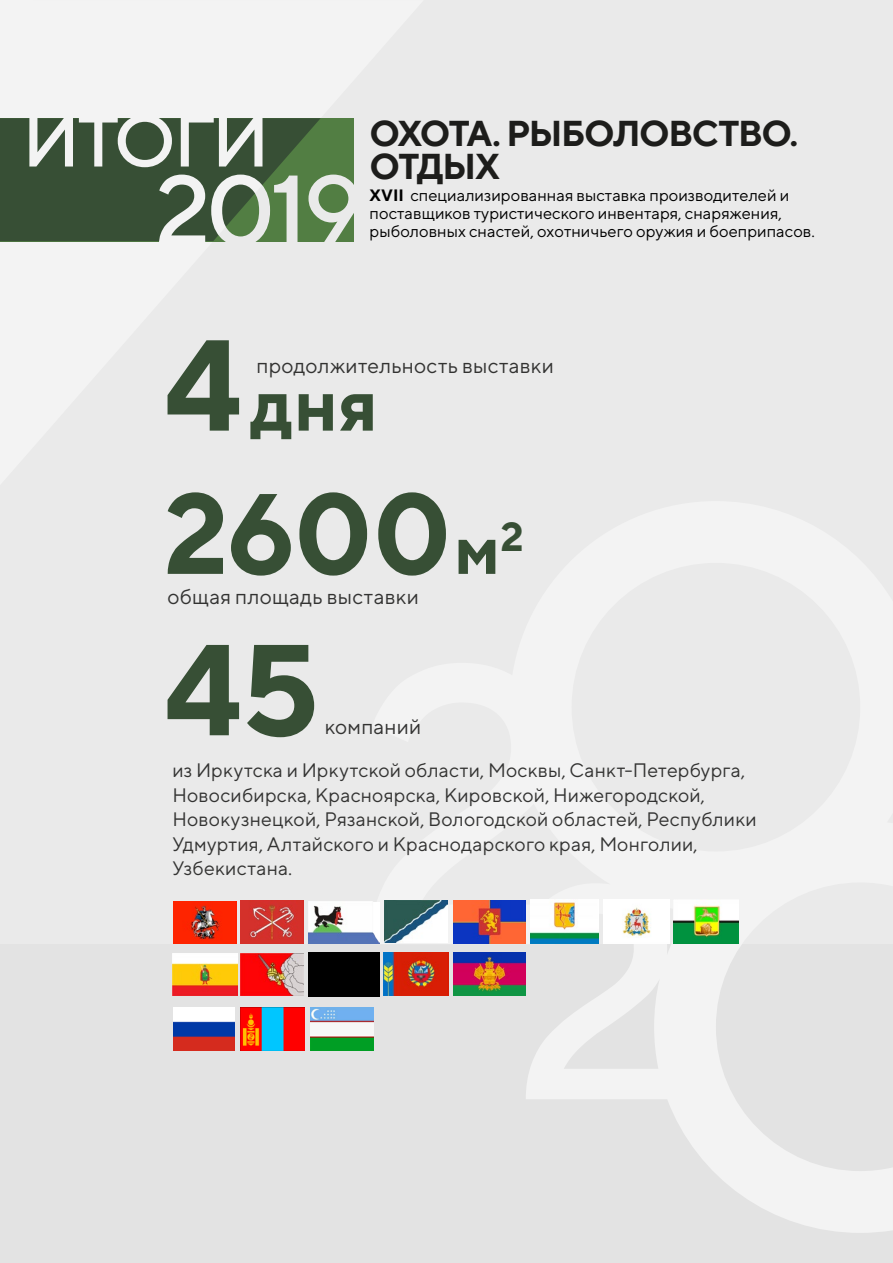
<style>
.page{position:relative;width:893px;height:1263px;background:#fff}
.page>*{position:absolute;margin:0;border:0;box-sizing:border-box;transform-origin:0 0}
.t1{font:700 129px "TT Norms";color:#374f35}
.t2{font:700 114px "TT Norms";color:#374f35}
.t3{font:700 74.25px "TT Norms";color:#374f35}
.t4{font:700 36px/33px "TT Norms";letter-spacing:-.04em;color:#1d1d1b}
.t5{font:21px "TT Norms";letter-spacing:.01em;color:#333332}
.t6{font:19.5px/24.6px "TT Norms";letter-spacing:.01em;color:#333332}
.t7{font:16.5px/18px "TT Norms";color:#000}
.s1{font-weight:700}
.s2{font-size:129px}
.s3{font-size:69.45px}
</style>
<div class="page">
<div style="left:2px;top:0;width:891px;height:1263px;background:#eaeaea"></div>
<div style="left:0;top:944px;width:893px;height:319px;background:#e3e3e3"></div>
<svg style="left:370px;top:899px;width:523px;height:334px"></svg>
<svg style="left:0;top:0;width:354px;height:485px;fill:#f3f3f3"></svg>
<svg style="left:321px;top:118px;width:33px;height:123px;fill:#527e43"></svg>
<svg style="left:0;top:118px;width:321px;height:123px"></svg>
<img style="left:309px;top:902px;width:70px;height:41px">
<img style="left:453px;top:900px;width:72px;height:43px">
<img style="left:603px;top:899px;width:66px;height:44px">
<img style="left:384px;top:900px;width:64px;height:42px">
<img style="left:240px;top:1008px;width:64px;height:42px">
<img style="left:310px;top:1008px;width:64px;height:42px">
<img style="left:241px;top:953px;width:63px;height:43px">
<img style="left:174px;top:1008px;width:61px;height:42px">
<img style="left:240px;top:901px;width:64px;height:42px">
<img style="left:173px;top:902px;width:63px;height:41px">
<img style="left:530px;top:900px;width:69px;height:43px">
<img style="left:674px;top:899px;width:65px;height:44px">
<img style="left:172px;top:953px;width:66px;height:43px">
<div style="left:309px;top:953px;width:70px;height:43px;background:#000"></div>
<img style="left:383px;top:952px;width:65px;height:44px">
<img style="left:453px;top:953px;width:72px;height:43px">
<h3 class="t4" style="left:370px;top:116px;width:430px">ОХОТА. РЫБОЛОВСТВО.<br>ОТДЫХ</h3>
<p class="t7" style="left:370px;top:186px;width:447px"><span class="s1">XVII</span> специализированная выставка производителей и поставщиков туристического инвентаря, снаряжения, рыболовных снастей, охотничьего оружия и боеприпасов.</p>
<h3 class="t3" style="left:164px;top:358px;width:216px"><span class="s2">4</span>дня</h3>
<p class="t5" style="left:257px;top:353px;width:299px">продолжительность выставки</p>
<h2 class="t2" style="left:164px;top:462px;width:362px">2600<span class="s3">м</span><sup>2</sup></h2>
<p class="t5" style="left:168px;top:584px;width:253px">общая площадь выставки</p>
<h1 class="t1" style="left:164px;top:609px;width:158px">45</h1>
<p class="t6" style="left:172px;top:757px;width:586px">из Иркутска и Иркутской области, Москвы, Санкт-Петербурга, Новосибирска, Красноярска, Кировской, Нижегородской, Новокузнецкой, Рязанской, Вологодской областей, Республики Удмуртия, Алтайского и Краснодарского края, Монголии, Узбекистана.</p>
<p class="t5" style="left:325px;top:713px;width:98px">компаний</p>
</div>
